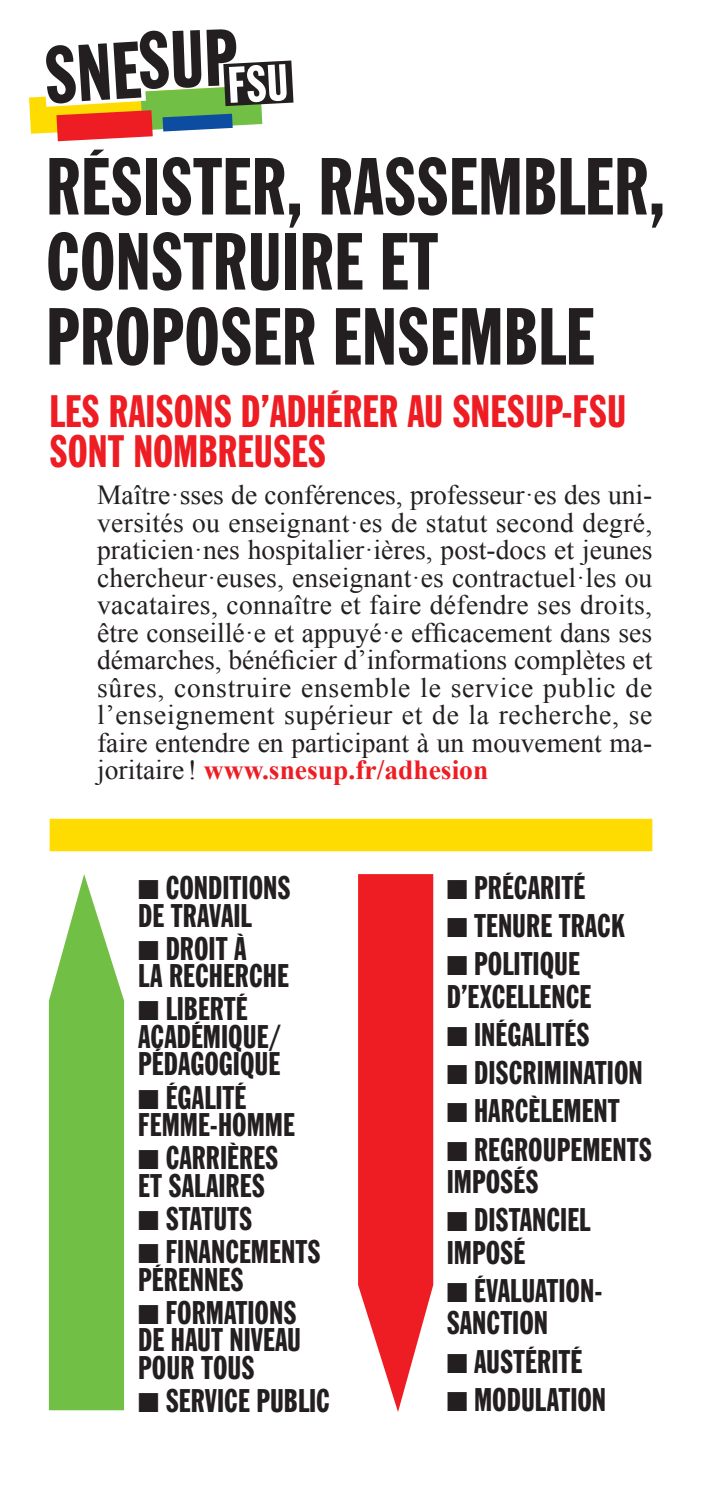
<style>
.page{position:relative;width:702px;height:1489px;background:#fff}
.page>*{position:absolute;margin:0;border:0;box-sizing:border-box;transform-origin:0 0}
.t1{font:700 80px/75px "Franklin Gothic Accents Shannon";color:#231f20}
.t2{font:700 45px/40px "Franklin Gothic Accents Shannon";color:#ee1d23}
.t3{font:700 32.5px/27.5px "Franklin Gothic Accents Shannon";color:#231f20}
.t4{font:27.5px/27.5px "Times New Roman";color:#231f20;text-align:justify}
.s1{font-weight:700;color:#ee1d23}
</style>
<div class="page">
<svg style="left:49px;top:874px;width:75px;height:536px"></svg>
<svg style="left:358px;top:874px;width:75px;height:537px"></svg>
<div style="left:50px;top:818px;width:602px;height:33px;background:#ffdc01"></div>
<svg style="left:29px;top:60px;width:265px;height:82px"></svg>
<p class="t1" style="left:46px;top:149px;width:620px">RÉSISTER, RASSEMBLER,<br>CONSTRUIRE ET<br>PROPOSER ENSEMBLE</p>
<p class="t2" style="left:50px;top:391px;width:578px">LES RAISONS D’ADHÉRER AU SNESUP-FSU<br>SONT NOMBREUSES</p>
<p class="t4" style="left:97px;top:480px;width:557px">Maître·sses de conférences, professeur·es des uni&shy;versités ou enseignant·es de statut second degré, praticien·nes hospitalier·ières, post-docs et jeunes chercheur·euses, enseignant·es contractuel·les ou vacataires, connaître et faire défendre ses droits, être conseillé·e et appuyé·e efficacement dans ses démarches, bénéficier d’informations complètes et sûres, construire ensemble le service public de l’enseignement supérieur et de la recherche, se faire entendre en participant à un mouvement ma&shy;joritaire ! <span class="s1">www.snesup.fr/adhesion</span></p>
<p class="t3" style="left:138px;top:874px;width:154px">■ CONDITIONS<br>DE TRAVAIL</p>
<p class="t3" style="left:138px;top:934px;width:152px">■ DROIT À<br>LA RECHERCHE</p>
<p class="t3" style="left:138px;top:995px;width:144px">■ LIBERTÉ<br>ACADÉMIQUE/<br>PÉDAGOGIQUE</p>
<p class="t3" style="left:138px;top:1083px;width:158px">■ ÉGALITÉ<br>FEMME-HOMME</p>
<p class="t3" style="left:138px;top:1144px;width:142px">■ CARRIÈRES<br>ET SALAIRES</p>
<p class="t3" style="left:138px;top:1204px;width:116px">■ STATUTS</p>
<p class="t3" style="left:138px;top:1237px;width:184px">■ FINANCEMENTS<br>PÉRENNES</p>
<p class="t3" style="left:138px;top:1298px;width:164px">■ FORMATIONS<br>DE HAUT NIVEAU<br>POUR TOUS</p>
<p class="t3" style="left:138px;top:1386px;width:193px">■ SERVICE PUBLIC</p>
<p class="t3" style="left:446px;top:874px;width:140px">■ PRÉCARITÉ</p>
<p class="t3" style="left:446px;top:912px;width:179px">■ TENURE TRACK</p>
<p class="t3" style="left:446px;top:947px;width:146px;line-height:32.5px">■ POLITIQUE<br>D’EXCELLENCE</p>
<p class="t3" style="left:446px;top:1020px;width:144px">■ INÉGALITÉS</p>
<p class="t3" style="left:446px;top:1059px;width:198px">■ DISCRIMINATION</p>
<p class="t3" style="left:446px;top:1097px;width:175px">■ HARCÈLEMENT</p>
<p class="t3" style="left:446px;top:1132px;width:207px;line-height:32.5px">■ REGROUPEMENTS<br>IMPOSÉS</p>
<p class="t3" style="left:446px;top:1203px;width:145px;line-height:32.5px">■ DISTANCIEL<br>IMPOSÉ</p>
<p class="t3" style="left:446px;top:1274px;width:157px;line-height:32.5px">■ ÉVALUATION-<br>SANCTION</p>
<p class="t3" style="left:446px;top:1347px;width:137px">■ AUSTÉRITÉ</p>
<p class="t3" style="left:446px;top:1385px;width:161px">■ MODULATION</p>
</div>
